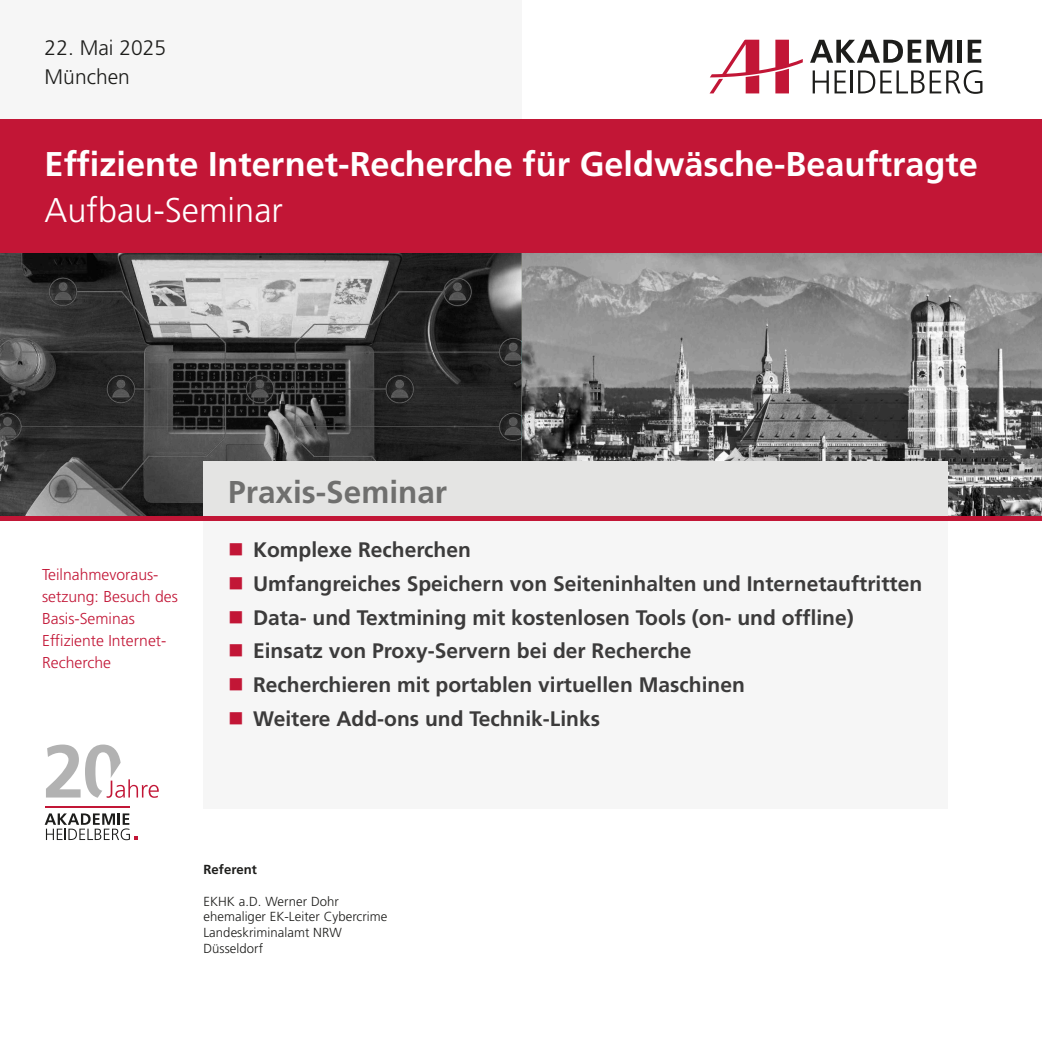
<style>
.page{position:relative;width:1042px;height:1042px;background:#fff}
.page>*{position:absolute;margin:0;border:0;box-sizing:border-box;transform-origin:0 0}
.t1{font:700 34.3px "Frutiger LT Pro";color:#fff}
.t2{font:300 34.3px "Frutiger LT Pro";color:#fff}
.t3{font:700 31.5px "Frutiger LT Pro";color:#6f6f6e}
.t4{font:700 21px/33.9px "Frutiger LT Pro";color:#3c3b3b}
.t5{font:300 21px/28.3px "Frutiger LT Pro";color:#1d1d1b}
.t6{font:300 15.75px/22.1px "Frutiger LT Pro";color:#c21636}
.t7{font:300 13.12px/15.8px "Frutiger LT Pro";letter-spacing:.005em;color:#1d1d1b}
.t8{font:700 13.12px "Frutiger LT Pro";letter-spacing:.005em;color:#1d1d1b}
</style>
<div class="page">
<img style="left:521px;top:253px;width:521px;height:263px">
<svg style="left:0;top:253px;width:521px;height:263px;background:#4c4c4c"></svg>
<div style="left:0;top:0;width:521px;height:119px;background:#f6f6f6"></div>
<div style="left:0;top:119px;width:1042px;height:134px;background:#c21636"></div>
<div style="left:203px;top:461px;width:744px;height:60px;background:#e4e4e3"></div>
<div style="left:203px;top:521px;width:744px;height:288px;background:#f6f6f6"></div>
<div style="left:0;top:516px;width:1042px;height:5px;background:#c21636"></div>
<svg style="left:810px;top:40px;width:142px;height:23px"></svg>
<div style="left:957px;top:40px;width:5px;height:23px;background:#1d1d1b"></div>
<svg style="left:967px;top:40px;width:14px;height:23px"></svg>
<svg style="left:812px;top:70px;width:34px;height:23px"></svg>
<hr style="left:851px;top:70px;width:2px;height:23px;background:#1d1d1b">
<svg style="left:710px;top:40px;width:93px;height:53px"></svg>
<svg style="left:858px;top:70px;width:124px;height:24px"></svg>
<svg style="left:46px;top:744px;width:113px;height:54px"></svg>
<svg style="left:45px;top:813px;width:93px;height:27px"></svg>
<hr style="left:46px;top:806px;width:84px;height:2px;background:#c21636">
<p class="t5" style="left:45px;top:36px;width:123px">22. Mai 2025<br>München</p>
<h1 class="t1" style="left:45px;top:150px;width:935px">Effiziente Internet-Recherche für Geldwäsche-Beauftragte</h1>
<h1 class="t2" style="left:45px;top:196px;width:240px">Aufbau-Seminar</h1>
<p class="t6" style="left:42px;top:565px;width:137px">Teilnahmevoraus&shy;setzung: Besuch des<br>Basis-Seminas<br>Effiziente Internet-<br>Recherche</p>
<h2 class="t3" style="left:228px;top:479px;width:220px">Praxis-Seminar</h2>
<p class="t4" style="left:253px;top:534px;width:671px">Komplexe Recherchen<br>Umfangreiches Speichern von Seiteninhalten und Internetauftritten Data- und Textmining mit kostenlosen Tools (on- und offline)<br>Einsatz von Proxy-Servern bei der Recherche<br>Recherchieren mit portablen virtuellen Maschinen<br>Weitere Add-ons und Technik-Links</p>
<p class="t8" style="left:203px;top:863px;width:55px">Referent</p>
<p class="t7" style="left:203px;top:894px;width:185px">EKHK a.D. Werner Dohr ehemaliger EK-Leiter Cybercrime<br>Landeskriminalamt NRW<br>Düsseldorf</p>
</div>
